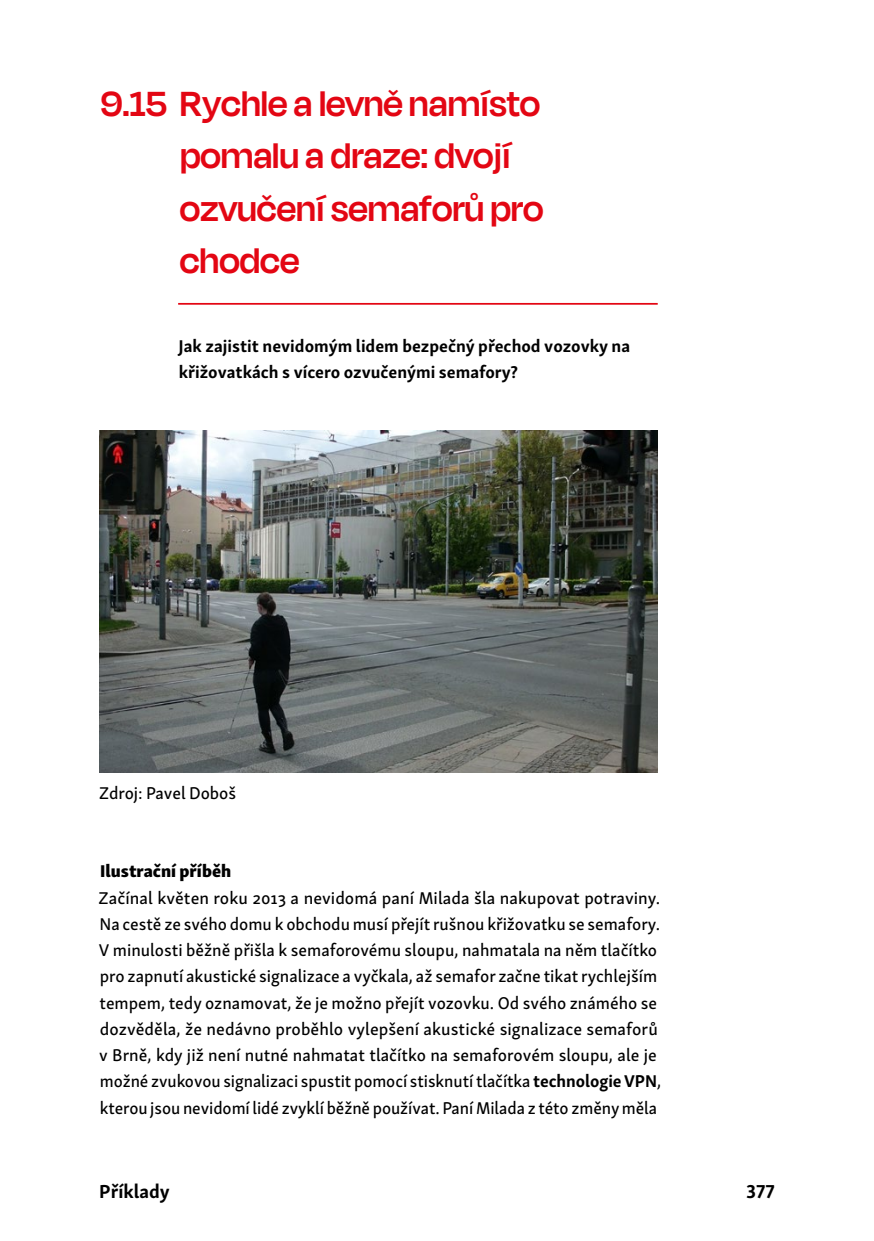
<style>
.page{position:relative;width:874px;height:1241px;background:#fff}
.page>*{position:absolute;margin:0;border:0;box-sizing:border-box;transform-origin:0 0}
.t1{font:600 40.25px/52.5px "Degular Display";color:#e30613}
.t2{font:700 19.25px "Skolar Sans Latn";color:#000}
.t3{font:17.5px/26.2px "Skolar Sans Latn Me";color:#000}
.t4{font:700 17.5px/26.2px "Skolar Sans Latn";color:#000}
.t5{font:17.5px "Skolar Sans Latn Eb";color:#000}
.s1{font-family:"Skolar Sans Latn";font-weight:700}
</style>
<div class="page">
<hr style="left:178px;top:303px;width:479px;height:1px;background:#e30613">
<img style="left:99px;top:431px;width:558px;height:341px">
<h1 class="t1" style="left:180px;top:76px;width:365px;text-indent:-79px">9.15 Rychle a levně namísto pomalu a draze: dvojí ozvučení semaforů pro chodce</h1>
<p class="t4" style="left:178px;top:331px;width:453px">Jak zajistit nevidomým lidem bezpečný přechod vozovky na křižovatkách s vícero ozvučenými semafory?</p>
<p class="t3" style="left:99px;top:777px;width:138px">Zdroj: Pavel Doboš</p>
<p class="t5" style="left:100px;top:856px;width:132px">Ilustrační příběh</p>
<p class="t3" style="left:98px;top:882px;width:564px">Začínal květen roku 2013 a nevidomá paní Milada šla nakupovat potraviny.<br>Na cestě ze svého domu k obchodu musí přejít rušnou křižovatku se semafory.<br>V minulosti běžně přišla k semaforovému sloupu, nahmatala na něm tlačítko pro zapnutí akustické signalizace a vyčkala, až semafor začne tikat rychlejším tempem, tedy oznamovat, že je možno přejít vozovku. Od svého známého se dozvěděla, že nedávno proběhlo vylepšení akustické signalizace semaforů v Brně, kdy již není nutné nahmatat tlačítko na semaforovém sloupu, ale je možné zvukovou signalizaci spustit pomocí stisknutí tlačítka <span class="s1">technologie VPN</span>, kterou jsou nevidomí lidé zvyklí běžně používat. Paní Milada z této změny měla</p>
<p class="t2" style="left:99px;top:1175px;width:72px">Příklady</p>
<p class="t2" style="left:745px;top:1175px;width:30px">377</p>
</div>
